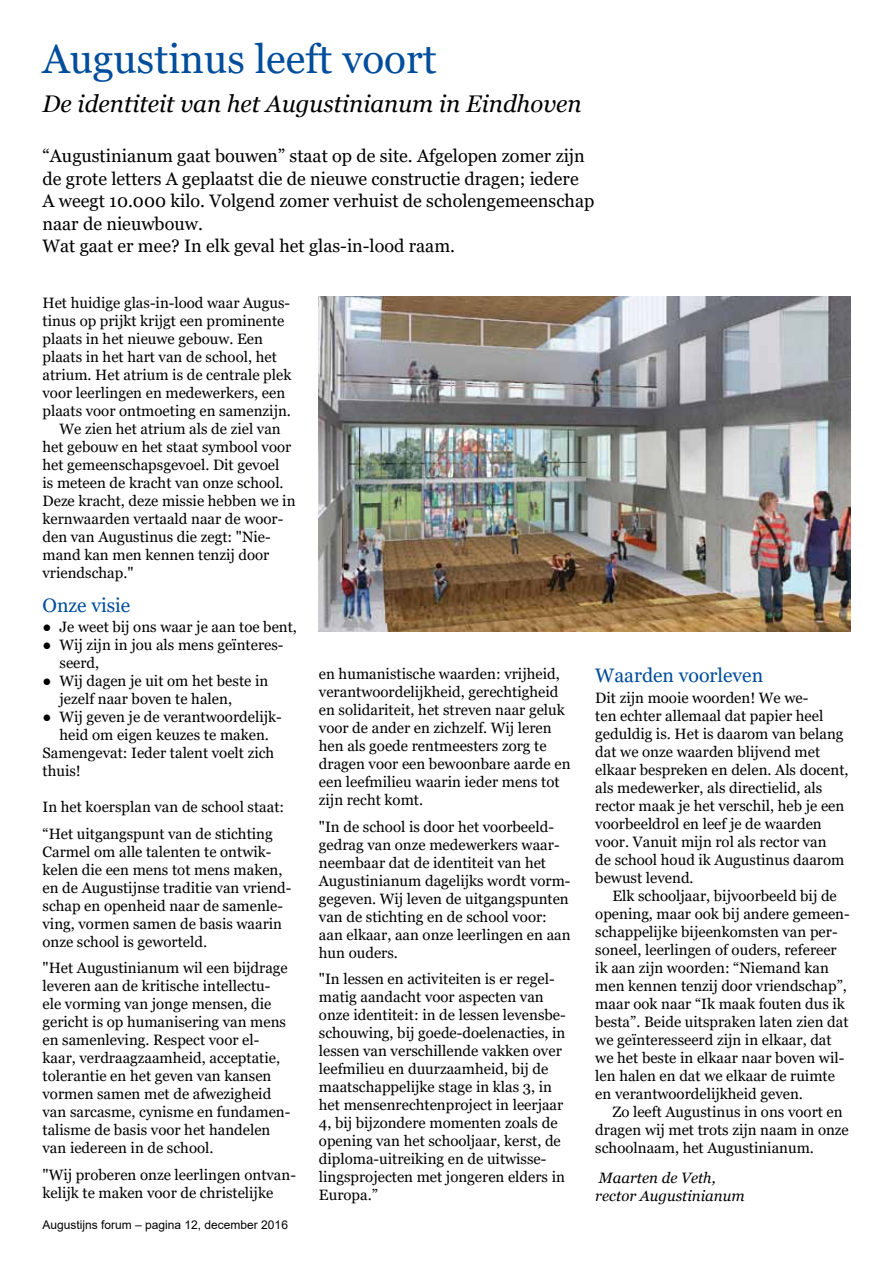
<style>
.page{position:relative;width:893px;height:1263px;background:#fff}
.page>*{position:absolute;margin:0;border:0;box-sizing:border-box;transform-origin:0 0}
.t1{font:40.5px "Georgia";color:#004d9b}
.t2{font:italic 24px "Georgia";color:#000}
.t3{font:19.5px "Georgia";color:#004d9b}
.t4{font:18px/22.5px "Georgia";color:#000}
.t5{font:15px/18px "Georgia";color:#000}
.t6{font:italic 15px/18px "Georgia";color:#000}
.t7{font:12px "Arial";color:#000}
</style>
<div class="page">
<img style="left:319px;top:297px;width:531px;height:334px">
<h1 class="t1" style="left:43px;top:35px;width:396px">Augustinus leeft voort</h1>
<h2 class="t2" style="left:43px;top:89px;width:541px">De identiteit van het Augustinianum in Eindhoven</h2>
<p class="t4" style="left:43px;top:145px;width:553px">“Augustinianum gaat bouwen” staat op de site. Afgelopen zomer zijn de grote letters A geplaatst die de nieuwe constructie dragen; iedere A weegt 10.000 kilo. Volgend zomer verhuist de scholengemeenschap naar de nieuwbouw.<br>Wat gaat er mee? In elk geval het glas-in-lood raam.</p>
<p class="t5" style="left:43px;top:294px;width:249px">Het huidige glas-in-lood waar Augus-</p>
<p class="t5" style="left:43px;top:312px;width:243px">tinus op prijkt krijgt een prominente</p>
<p class="t5" style="left:43px;top:330px;width:222px">plaats in het nieuwe gebouw. Een</p>
<p class="t5" style="left:43px;top:348px;width:236px">plaats in het hart van de school, het</p>
<p class="t5" style="left:43px;top:366px;width:250px">atrium. Het atrium is de centrale plek</p>
<p class="t5" style="left:43px;top:384px;width:244px">voor leerlingen en medewerkers, een</p>
<p class="t5" style="left:43px;top:402px;width:250px">plaats voor ontmoeting en samenzijn.</p>
<p class="t5" style="left:60px;top:420px;width:223px">We zien het atrium als de ziel van</p>
<p class="t5" style="left:43px;top:438px;width:250px">het gebouw en het staat symbool voor</p>
<p class="t5" style="left:43px;top:456px;width:238px">het gemeenschapsgevoel. Dit gevoel</p>
<p class="t5" style="left:43px;top:474px;width:243px">is meteen de kracht van onze school.</p>
<p class="t5" style="left:43px;top:492px;width:255px">Deze kracht, deze missie hebben we in</p>
<p class="t5" style="left:43px;top:510px;width:242px">kernwaarden vertaald naar de woor-</p>
<p class="t5" style="left:43px;top:528px;width:230px">den van Augustinus die zegt: "Nie-</p>
<p class="t5" style="left:43px;top:546px;width:228px">mand kan men kennen tenzij door</p>
<p class="t5" style="left:43px;top:564px;width:93px">vriendschap."</p>
<h3 class="t3" style="left:43px;top:593px;width:89px">Onze visie</h3>
<p class="t5" style="left:43px;top:618px;width:256px">● Je weet bij ons waar je aan toe bent,</p>
<p class="t5" style="left:60px;top:636px;width:225px;text-indent:-17px">● Wij zijn in jou als mens geïnteres&shy;seerd,</p>
<p class="t5" style="left:60px;top:672px;width:210px;text-indent:-17px">● Wij dagen je uit om het beste in jezelf naar boven te halen,</p>
<p class="t5" style="left:43px;top:708px;width:241px">● Wij geven je de verantwoordelijk-</p>
<p class="t5" style="left:60px;top:726px;width:211px">heid om eigen keuzes te maken.</p>
<p class="t5" style="left:43px;top:744px;width:233px">Samengevat: Ieder talent voelt zich</p>
<p class="t5" style="left:43px;top:762px;width:40px">thuis!</p>
<p class="t5" style="left:43px;top:794px;width:243px;line-height:26.5px">In het koersplan van de school staat: “Het uitgangspunt van de stichting</p>
<p class="t5" style="left:43px;top:843px;width:250px">Carmel om alle talenten te ontwik&shy;kelen die een mens tot mens maken, en de Augustijnse traditie van vriend&shy;schap en openheid naar de samenle&shy;ving, vormen samen de basis waarin onze school is geworteld.</p>
<p class="t5" style="left:43px;top:959px;width:249px">"Het Augustinianum wil een bijdrage leveren aan de kritische intellectu&shy;ele vorming van jonge mensen, die gericht is op humanisering van mens en samenleving. Respect voor el&shy;kaar, verdraagzaamheid, acceptatie, tolerantie en het geven van kansen vormen samen met de afwezigheid van sarcasme, cynisme en fundamen&shy;talisme de basis voor het handelen van iedereen in de school.</p>
<p class="t5" style="left:43px;top:1166px;width:255px">"Wij proberen onze leerlingen ontvan&shy;kelijk te maken voor de christelijke</p>
<p class="t7" style="left:43px;top:1217px;width:247px">Augustijns forum – pagina 12, december 2016</p>
<p class="t5" style="left:319px;top:665px;width:253px">en humanistische waarden: vrijheid, verantwoordelijkheid, gerechtigheid en solidariteit, het streven naar geluk voor de ander en zichzelf. Wij leren hen als goede rentmeesters zorg te dragen voor een bewoonbare aarde en een leefmilieu waarin ieder mens tot zijn recht komt.</p>
<p class="t5" style="left:319px;top:818px;width:253px">"In de school is door het voorbeeld&shy;gedrag van onze medewerkers waar&shy;neembaar dat de identiteit van het<br>Augustinianum dagelijks wordt vorm&shy;gegeven. Wij leven de uitgangspunten van de stichting en de school voor: aan elkaar, aan onze leerlingen en aan hun ouders.</p>
<p class="t5" style="left:319px;top:970px;width:248px">"In lessen en activiteiten is er regel&shy;matig aandacht voor aspecten van onze identiteit: in de lessen levensbe&shy;schouwing, bij goede-doelenacties, in lessen van verschillende vakken over leefmilieu en duurzaamheid, bij de maatschappelijke stage in klas 3, in het mensenrechtenproject in leerjaar 4, bij bijzondere momenten zoals de opening van het schooljaar, kerst, de diploma-uitreiking en de uitwisse&shy;lingsprojecten met jongeren elders in Europa.”</p>
<h3 class="t3" style="left:595px;top:664px;width:169px">Waarden voorleven</h3>
<p class="t5" style="left:595px;top:689px;width:255px">Dit zijn mooie woorden! We we-<br>ten echter allemaal dat papier heel geduldig is. Het is daarom van belang dat we onze waarden blijvend met elkaar bespreken en delen. Als docent, als medewerker, als directielid, als rector maak je het verschil, heb je een voorbeeldrol en leef je de waarden voor. Vanuit mijn rol als rector van<br>de school houd ik Augustinus daarom bewust levend.</p>
<p class="t5" style="left:595px;top:887px;width:256px;text-indent:17px">Elk schooljaar, bijvoorbeeld bij de opening, maar ook bij andere gemeen&shy;schappelijke bijeenkomsten van per&shy;soneel, leerlingen of ouders, refereer ik aan zijn woorden: “Niemand kan men kennen tenzij door vriendschap”, maar ook naar “Ik maak fouten dus ik besta”. Beide uitspraken laten zien dat we geïnteresseerd zijn in elkaar, dat we het beste in elkaar naar boven wil&shy;len halen en dat we elkaar de ruimte en verantwoordelijkheid geven.</p>
<p class="t5" style="left:595px;top:1103px;width:255px;text-indent:17px">Zo leeft Augustinus in ons voort en dragen wij met trots zijn naam in onze schoolnaam, het Augustinianum.</p>
<p class="t6" style="left:595px;top:1169px;width:151px">Maarten de Veth, rector Augustinianum</p>
</div>
